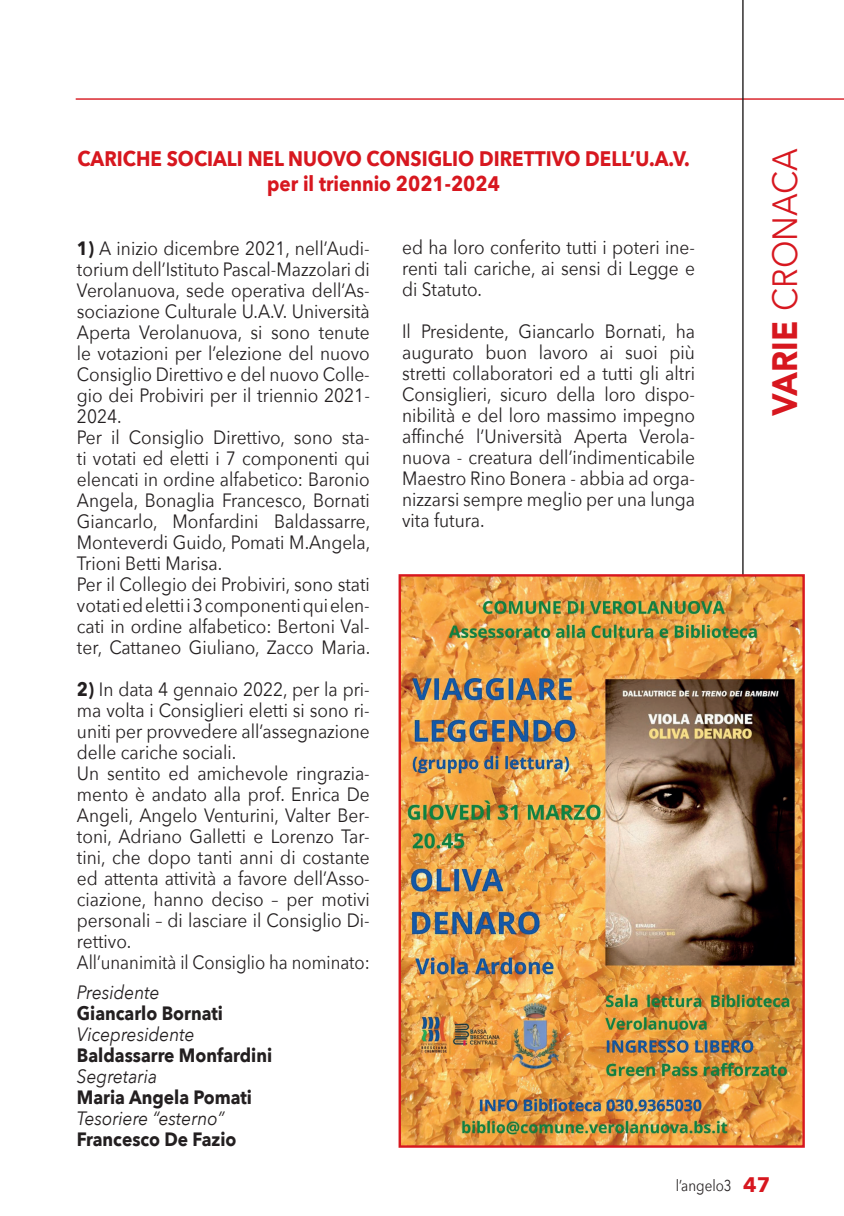
<style>
.page{position:relative;width:844px;height:1216px;background:#fff}
.page>*{position:absolute;margin:0;border:0;box-sizing:border-box;transform-origin:0 0}
.t1{font:35px "Avenir Next";color:#d7171f;scale:.93 1}
.t2{font:700 21px/24.5px "Avenir Next";color:#d7171f;text-align:center;scale:.9 1}
.t3{font:19.25px/21px "Avenir Next";color:#231f20;scale:.9 1}
.t4{font:700 19.25px "Avenir Next";color:#231f20;scale:.9 1}
.t5{font:italic 19.25px "Avenir Next";color:#231f20;scale:.9 1}
.t6{font:15.75px "Avenir Next";color:#231f20;scale:.85 1}
.s1{font-weight:700}
.s2{font-family:"Avenir";font-weight:900}
.s3{font-weight:700;font-size:21px;color:#d7171f}
</style>
<div class="page">
<hr style="left:76px;top:98px;width:767px;height:2px;background:#d7171f">
<hr style="left:742px;top:0;width:1px;height:1125px;background:#231f20">
<img style="left:401px;top:577px;width:400px;height:567px">
<div style="left:398px;top:574px;width:406px;height:573px;border:2px solid #d7171f"></div>
<p class="t2" style="left:78px;top:146px;width:681px">CARICHE SOCIALI NEL NUOVO CONSIGLIO DIRETTIVO DELL’U.A.V. per il triennio 2021-2024</p>
<p class="t3" style="left:77px;top:237px;width:327px"><span class="s1">1)</span> A inizio dicembre 2021, nell’Audi&shy;torium dell’Istituto Pascal-Mazzolari di Verolanuova, sede operativa dell’As&shy;sociazione Culturale U.A.V. Università Aperta Verolanuova, si sono tenute le votazioni per l’elezione del nuovo Consiglio Direttivo e del nuovo Colle&shy;gio dei Probiviri per il triennio 2021- 2024.<br>Per il Consiglio Direttivo, sono sta&shy;ti votati ed eletti i 7 componenti qui elencati in ordine alfabetico: Baronio Angela, Bonaglia Francesco, Bornati Giancarlo, Monfardini Baldassarre, Monteverdi Guido, Pomati M.Angela, Trioni Betti Marisa.<br>Per il Collegio dei Probiviri, sono stati votati ed eletti i 3 componenti qui elen&shy;cati in ordine alfabetico: Bertoni Val&shy;ter, Cattaneo Giuliano, Zacco Maria.</p>
<p class="t3" style="left:77px;top:678px;width:327px"><span class="s1">2)</span> In data 4 gennaio 2022, per la pri&shy;ma volta i Consiglieri eletti si sono ri&shy;uniti per provvedere all’assegnazione delle cariche sociali.<br>Un sentito ed amichevole ringrazia&shy;mento è andato alla prof. Enrica De Angeli, Angelo Venturini, Valter Ber&shy;toni, Adriano Galletti e Lorenzo Tar&shy;tini, che dopo tanti anni di costante ed attenta attività a favore dell’Asso&shy;ciazione, hanno deciso – per motivi personali – di lasciare il Consiglio Di&shy;rettivo.<br>All’unanimità il Consiglio ha nominato:</p>
<p class="t5" style="left:77px;top:976px;width:93px">Presidente</p>
<p class="t4" style="left:77px;top:996px;width:164px">Giancarlo Bornati</p>
<p class="t5" style="left:77px;top:1018px;width:132px">Vicepresidente</p>
<p class="t4" style="left:77px;top:1038px;width:218px">Baldassarre Monfardini</p>
<p class="t5" style="left:77px;top:1060px;width:91px">Segretaria</p>
<p class="t4" style="left:77px;top:1080px;width:196px">Maria Angela Pomati</p>
<p class="t5" style="left:77px;top:1102px;width:165px">Tesoriere “esterno”</p>
<p class="t4" style="left:77px;top:1122px;width:179px">Francesco De Fazio</p>
<p class="t3" style="left:402px;top:236px;width:327px;text-align:justify">ed ha loro conferito tutti i poteri ine&shy;renti tali cariche, ai sensi di Legge e di Statuto.</p>
<p class="t3" style="left:402px;top:320px;width:327px;text-align:justify">Il Presidente, Giancarlo Bornati, ha augurato buon lavoro ai suoi più stretti collaboratori ed a tutti gli altri Consiglieri, sicuro della loro dispo&shy;nibilità e del loro massimo impegno affinché l’Università Aperta Verola&shy;nuova - creatura dell’indimenticabile Maestro Rino Bonera - abbia ad orga&shy;nizzarsi sempre meglio per una lunga vita futura.</p>
<h1 class="t1" style="left:755px;top:416px;width:290px;rotate:-90deg"><span class="s2">VARIE</span> CRONACA</h1>
<p class="t6" style="left:675px;top:1171px;width:113px">l’angelo3 <span class="s3">47</span></p>
</div>
